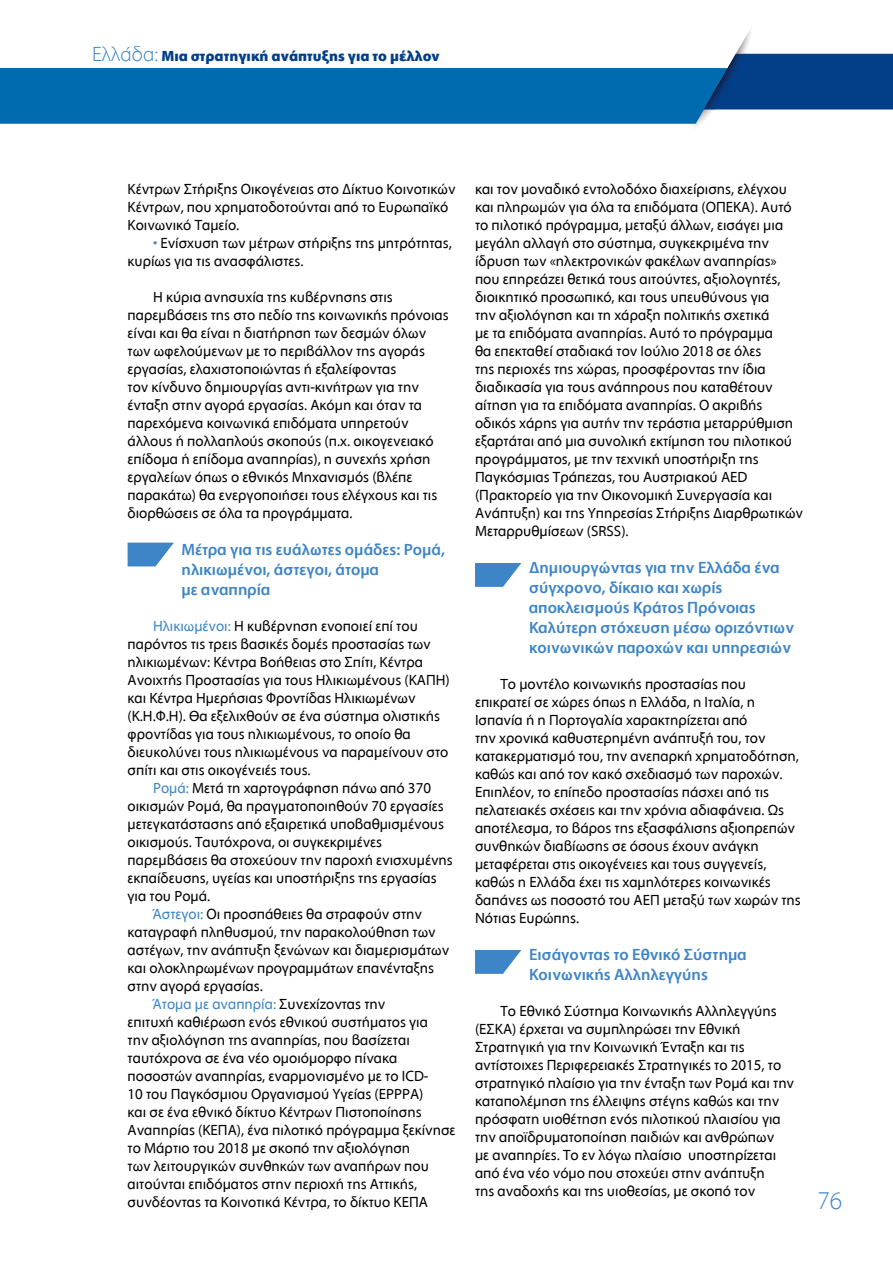
<style>
.page{position:relative;width:893px;height:1263px;background:#fff}
.page>*{position:absolute;margin:0;border:0;box-sizing:border-box;transform-origin:0 0}
.t1{font:300 25.5px "Myriad Greek";color:#3d85c6}
.t2{font:500 16.5px/19.8px "Myriad Greek";color:#3d85c6}
.t3{font:15px/18px "Myriad Greek";color:#000}
.t4{font:700 15px "Myriad Greek";color:#023f88}
.t5{font:15px "Myriad Greek";color:#3d85c6}
.s1{font-weight:300;font-size:21px;color:#3d85c6}
.s2{color:#3d85c6}
.s3{color:#000}
</style>
<div class="page">
<svg style="left:0;top:54px;width:893px;height:70px"></svg>
<img style="left:691px;top:29px;width:63px;height:98px">
<img style="left:695px;top:68px;width:33px;height:56px">
<img style="left:704px;top:54px;width:43px;height:55px">
<svg style="left:128px;top:543px;width:46px;height:23px"></svg>
<svg style="left:475px;top:563px;width:46px;height:24px"></svg>
<svg style="left:475px;top:950px;width:46px;height:24px"></svg>
<p class="t4" style="left:92px;top:48px;width:349px"><span class="s1">Ελλάδα:</span> Μια στρατηγική ανάπτυξης για το μέλλον</p>
<p class="t3" style="left:128px;top:180px;width:329px">Κέντρων Στήριξης Οικογένειας στο Δίκτυο Κοινοτικών<br>Κέντρων, που χρηματοδοτούνται από το Ευρωπαϊκό<br>Κοινωνικό Ταμείο.</p>
<p class="t3" style="left:128px;top:234px;width:326px;text-indent:26px"><span class="s2">•</span> Ενίσχυση των μέτρων στήριξης της μητρότητας, κυρίως για τις ανασφάλιστες.</p>
<p class="t3" style="left:128px;top:288px;width:323px;text-indent:26px">Η κύρια ανησυχία της κυβέρνησης στις παρεμβάσεις της στο πεδίο της κοινωνικής πρόνοιας είναι και θα είναι η διατήρηση των δεσμών όλων των ωφελούμενων με το περιβάλλον της αγοράς εργασίας, ελαχιστοποιώντας ή εξαλείφοντας<br>τον κίνδυνο δημιουργίας αντι-κινήτρων για την ένταξη στην αγορά εργασίας. Ακόμη και όταν τα παρεχόμενα κοινωνικά επιδόματα υπηρετούν άλλους ή πολλαπλούς σκοπούς (π.χ. οικογενειακό επίδομα ή επίδομα αναπηρίας), η συνεχής χρήση εργαλείων όπως ο εθνικός Μηχανισμός (βλέπε παρακάτω) θα ενεργοποιήσει τους ελέγχους και τις διορθώσεις σε όλα τα προγράμματα.</p>
<p class="t2" style="left:182px;top:541px;width:265px">Μέτρα για τις ευάλωτες ομάδες: Ρομά, ηλικιωμένοι, άστεγοι, άτομα<br>με αναπηρία</p>
<p class="t3" style="left:128px;top:618px;width:324px;text-indent:26px"><span class="s2">Ηλικιωμένοι:</span> Η κυβέρνηση ενοποιεί επί του παρόντος τις τρεις βασικές δομές προστασίας των ηλικιωμένων: Κέντρα Βοήθειας στο Σπίτι, Κέντρα Ανοιχτής Προστασίας για τους Ηλικιωμένους (ΚΑΠΗ) και Κέντρα Ημερήσιας Φροντίδας Ηλικιωμένων (Κ.Η.Φ.Η). Θα εξελιχθούν σε ένα σύστημα ολιστικής φροντίδας για τους ηλικιωμένους, το οποίο θα διευκολύνει τους ηλικιωμένους να παραμείνουν στο σπίτι και στις οικογένειές τους.</p>
<p class="t3" style="left:153px;top:780px;width:279px"><span class="s2">Ρομά:</span> Μετά τη χαρτογράφηση πάνω από 370</p>
<p class="t3" style="left:128px;top:798px;width:318px">οικισμών Ρομά, θα πραγματοποιηθούν 70 εργασίες</p>
<p class="t3" style="left:128px;top:816px;width:318px">μετεγκατάστασης από εξαιρετικά υποβαθμισμένους</p>
<p class="t3" style="left:128px;top:834px;width:256px">οικισμούς. Ταυτόχρονα, οι συγκεκριμένες</p>
<p class="t3" style="left:128px;top:852px;width:327px">παρεμβάσεις θα στοχεύουν την παροχή ενισχυμένης</p>
<p class="t3" style="left:128px;top:870px;width:311px">εκπαίδευσης, υγείας και υποστήριξης της εργασίας</p>
<p class="t3" style="left:128px;top:888px;width:84px">για του Ρομά.</p>
<p class="t3" style="left:153px;top:906px;width:270px"><span class="s2">Άστεγοι:</span> Οι προσπάθειες θα στραφούν στην</p>
<p class="t3" style="left:128px;top:924px;width:310px">καταγραφή πληθυσμού, την παρακολούθηση των</p>
<p class="t3" style="left:128px;top:942px;width:323px">αστέγων, την ανάπτυξη ξενώνων και διαμερισμάτων</p>
<p class="t3" style="left:128px;top:960px;width:308px">και ολοκληρωμένων προγραμμάτων επανένταξης</p>
<p class="t3" style="left:128px;top:978px;width:137px">στην αγορά εργασίας.</p>
<p class="t5" style="left:153px;top:996px;width:234px">Άτομα με αναπηρία: <span class="s3">Συνεχίζοντας την</span></p>
<p class="t3" style="left:128px;top:1014px;width:302px">επιτυχή καθιέρωση ενός εθνικού συστήματος για</p>
<p class="t3" style="left:128px;top:1032px;width:284px">την αξιολόγηση της αναπηρίας, που βασίζεται</p>
<p class="t3" style="left:128px;top:1050px;width:271px">ταυτόχρονα σε ένα νέο ομοιόμορφο πίνακα</p>
<p class="t3" style="left:128px;top:1068px;width:302px">ποσοστών αναπηρίας, εναρμονισμένο με το ICD-</p>
<p class="t3" style="left:128px;top:1086px;width:297px">10 του Παγκόσμιου Οργανισμού Υγείας (EPPPA)</p>
<p class="t3" style="left:128px;top:1104px;width:296px">και σε ένα εθνικό δίκτυο Κέντρων Πιστοποίησης</p>
<p class="t3" style="left:128px;top:1122px;width:329px">Αναπηρίας (ΚΕΠΑ), ένα πιλοτικό πρόγραμμα ξεκίνησε</p>
<p class="t3" style="left:128px;top:1140px;width:284px">το Μάρτιο του 2018 με σκοπό την αξιολόγηση</p>
<p class="t3" style="left:128px;top:1158px;width:303px">των λειτουργικών συνθηκών των αναπήρων που</p>
<p class="t3" style="left:128px;top:1176px;width:291px">αιτούνται επιδόματος στην περιοχή της Αττικής,</p>
<p class="t3" style="left:128px;top:1194px;width:302px">συνδέοντας τα Κοινοτικά Κέντρα, το δίκτυο ΚΕΠΑ</p>
<p class="t3" style="left:475px;top:180px;width:329px">και τον μοναδικό εντολοδόχο διαχείρισης, ελέγχου και πληρωμών για όλα τα επιδόματα (ΟΠΕΚΑ). Αυτό το πιλοτικό πρόγραμμα, μεταξύ άλλων, εισάγει μια μεγάλη αλλαγή στο σύστημα, συγκεκριμένα την ίδρυση των «ηλεκτρονικών φακέλων αναπηρίας» που επηρεάζει θετικά τους αιτούντες, αξιολογητές, διοικητικό προσωπικό, και τους υπευθύνους για<br>την αξιολόγηση και τη χάραξη πολιτικής σχετικά<br>με τα επιδόματα αναπηρίας. Αυτό το πρόγραμμα<br>θα επεκταθεί σταδιακά τον Ιούλιο 2018 σε όλες<br>της περιοχές της χώρας, προσφέροντας την ίδια διαδικασία για τους ανάπηρους που καταθέτουν αίτηση για τα επιδόματα αναπηρίας. Ο ακριβής οδικός χάρης για αυτήν την τεράστια μεταρρύθμιση εξαρτάται από μια συνολική εκτίμηση του πιλοτικού προγράμματος, με την τεχνική υποστήριξη της Παγκόσμιας Τράπεζας, του Αυστριακού AED (Πρακτορείο για την Οικονομική Συνεργασία και Ανάπτυξη) και της Υπηρεσίας Στήριξης Διαρθρωτικών Μεταρρυθμίσεων (SRSS).</p>
<p class="t2" style="left:529px;top:559px;width:267px">Δημιουργώντας για την Ελλάδα ένα σύγχρονο, δίκαιο και χωρίς αποκλεισμούς Κράτος Πρόνοιας<br>Καλύτερη στόχευση μέσω οριζόντιων κοινωνικών παροχών και υπηρεσιών</p>
<p class="t3" style="left:475px;top:675px;width:327px;text-indent:26px">Το μοντέλο κοινωνικής προστασίας που επικρατεί σε χώρες όπως η Ελλάδα, η Ιταλία, η Ισπανία ή η Πορτογαλία χαρακτηρίζεται από<br>την χρονικά καθυστερημένη ανάπτυξή του, τον κατακερματισμό του, την ανεπαρκή χρηματοδότηση, καθώς και από τον κακό σχεδιασμό των παροχών.<br>Επιπλέον, το επίπεδο προστασίας πάσχει από τις πελατειακές σχέσεις και την χρόνια αδιαφάνεια. Ως αποτέλεσμα, το βάρος της εξασφάλισης αξιοπρεπών συνθηκών διαβίωσης σε όσους έχουν ανάγκη μεταφέρεται στις οικογένειες και τους συγγενείς, καθώς η Ελλάδα έχει τις χαμηλότερες κοινωνικές δαπάνες ως ποσοστό του ΑΕΠ μεταξύ των χωρών της Νότιας Ευρώπης.</p>
<p class="t2" style="left:529px;top:946px;width:219px">Εισάγοντας το Εθνικό Σύστημα<br>Κοινωνικής Αλληλεγγύης</p>
<p class="t3" style="left:475px;top:1003px;width:321px;text-indent:26px">Το Εθνικό Σύστημα Κοινωνικής Αλληλεγγύης (ΕΣΚΑ) έρχεται να συμπληρώσει την Εθνική Στρατηγική για την Κοινωνική Ένταξη και τις αντίστοιχες Περιφερειακές Στρατηγικές το 2015, το στρατηγικό πλαίσιο για την ένταξη των Ρομά και την καταπολέμηση της έλλειψης στέγης καθώς και την πρόσφατη υιοθέτηση ενός πιλοτικού πλαισίου για την αποϊδρυματοποίηση παιδιών και ανθρώπων<br>με αναπηρίες. Το εν λόγω πλαίσιο υποστηρίζεται από ένα νέο νόμο που στοχεύει στην ανάπτυξη<br>της αναδοχής και της υιοθεσίας, με σκοπό τον</p>
<h1 class="t1" style="left:817px;top:1188px;width:26px">76</h1>
</div>
